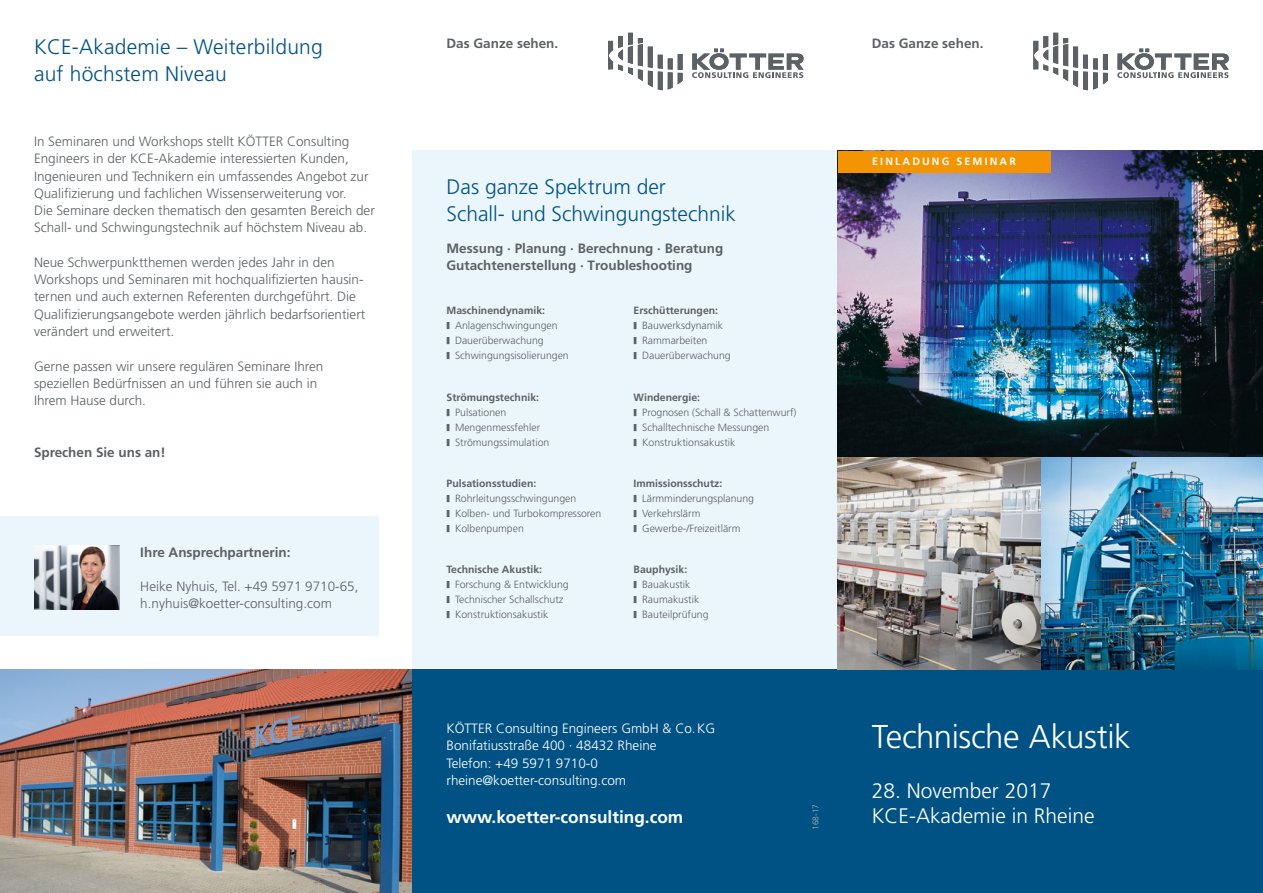
<style>
.page{position:relative;width:1263px;height:893px;background:#fff}
.page>*{position:absolute;margin:0;border:0;box-sizing:border-box;transform-origin:0 0}
.t1{font:300 33px "Frutiger LT Std";letter-spacing:-.015em;color:#fff}
.t2{font:300 21px/27px "Frutiger LT Std";color:#005284}
.t3{font:300 21px/25.2px "Frutiger LT Std";color:#fff}
.t4{font:700 17.25px "Frutiger LT Std";color:#fff}
.t5{font:300 13.5px/17.2px "Frutiger LT Std";color:#5c6165}
.t6{font:700 13.5px/17.2px "Frutiger LT Std";color:#5c6165}
.t7{font:300 13.5px/17.2px "Frutiger LT Std";color:#fff}
.t8{font:700 10.65px "Frutiger LT Std";letter-spacing:.2em;color:#fff}
.t9{font:300 10.5px/15px "Frutiger LT Std";color:#5c6165}
.t10{font:300 8.25px "Frutiger LT Std";color:#afb5b8}
.s1{font-weight:700}
.s2{font-family:"Frutiger";font-weight:900;font-size:9.3px}
</style>
<div class="page">
<img style="left:0;top:670px;width:412px;height:223px">
<div style="left:412px;top:151px;width:426px;height:523px;background:#ebf6fc"></div>
<div style="left:0;top:517px;width:378px;height:119px;background:#ebf6fc"></div>
<div style="left:412px;top:670px;width:851px;height:223px;background:#005284"></div>
<img style="left:838px;top:151px;width:425px;height:519px">
<svg style="left:1033px;top:33px;width:75px;height:57px"></svg>
<svg style="left:1117px;top:49px;width:112px;height:29px"></svg>
<svg style="left:608px;top:33px;width:75px;height:57px"></svg>
<svg style="left:692px;top:49px;width:111px;height:29px"></svg>
<div style="left:838px;top:151px;width:212px;height:21px;background:#f39400"></div>
<img style="left:34px;top:545px;width:85px;height:64px">
<h2 class="t2" style="left:34px;top:34px;width:290px">KCE-Akademie – Weiterbildung</h2>
<p class="t6" style="left:446px;top:35px;width:113px">Das Ganze sehen.</p>
<p class="t6" style="left:872px;top:35px;width:113px">Das Ganze sehen.</p>
<h2 class="t2" style="left:34px;top:61px;width:194px">auf höchstem Niveau</h2>
<p class="t5" style="left:34px;top:133px;width:342px">In Seminaren und Workshops stellt KÖTTER Consulting Engineers in der KCE-Akademie interessierten Kunden, Ingenieuren und Technikern ein umfassendes Angebot zur Qualifizierung und fachlichen Wissenserweiterung vor.<br>Die Seminare decken thematisch den gesamten Bereich der Schall- und Schwingungstechnik auf höchstem Niveau ab.</p>
<p class="t5" style="left:34px;top:254px;width:333px">Neue Schwerpunktthemen werden jedes Jahr in den Workshops und Seminaren mit hochqualifizierten hausin&shy;ternen und auch externen Referenten durchgeführt. Die Qualifizierungsangebote werden jährlich bedarfsorientiert verändert und erweitert.</p>
<p class="t5" style="left:34px;top:357px;width:291px">Gerne passen wir unsere regulären Seminare Ihren speziellen Bedürfnissen an und führen sie auch in<br>Ihrem Hause durch.</p>
<p class="t6" style="left:34px;top:443px;width:133px">Sprechen Sie uns an!</p>
<p class="t6" style="left:140px;top:543px;width:152px">Ihre Ansprechpartnerin:</p>
<p class="t5" style="left:140px;top:578px;width:220px">Heike Nyhuis, Tel. +49 5971 9710-65, h.nyhuis@koetter-consulting.com</p>
<h2 class="t2" style="left:446px;top:174px;width:291px">Das ganze Spektrum der<br>Schall- und Schwingungstechnik</h2>
<p class="t6" style="left:446px;top:239px;width:278px">Messung · Planung · Berechnung · Beratung<br>Gutachtenerstellung · Troubleshooting</p>
<p class="t9" style="left:446px;top:303px;width:124px"><span class="s1">Maschinendynamik:<br></span><span class="s2">|</span> Anlagenschwingungen<br><span class="s2">|</span> Dauerüberwachung<br><span class="s2">|</span> Schwingungsisolierungen</p>
<p class="t9" style="left:446px;top:390px;width:104px"><span class="s1">Strömungstechnik:<br></span><span class="s2">|</span> Pulsationen<br><span class="s2">|</span> Mengenmessfehler<br><span class="s2">|</span> Strömungssimulation</p>
<p class="t9" style="left:446px;top:476px;width:156px"><span class="s1">Pulsationsstudien:<br></span><span class="s2">|</span> Rohrleitungsschwingungen<br><span class="s2">|</span> Kolben- und Turbokompressoren <span class="s2">|</span> Kolbenpumpen</p>
<p class="t9" style="left:446px;top:562px;width:124px"><span class="s1">Technische Akustik:<br></span><span class="s2">|</span> Forschung &amp; Entwicklung <span class="s2">|</span> Technischer Schallschutz <span class="s2">|</span> Konstruktionsakustik</p>
<p class="t9" style="left:634px;top:303px;width:99px"><span class="s1">Erschütterungen:<br></span><span class="s2">|</span> Bauwerksdynamik<br><span class="s2">|</span> Rammarbeiten<br><span class="s2">|</span> Dauerüberwachung</p>
<p class="t9" style="left:634px;top:390px;width:164px"><span class="s1">Windenergie:<br></span><span class="s2">|</span> Prognosen (Schall &amp; Schattenwurf) <span class="s2">|</span> Schalltechnische Messungen<br><span class="s2">|</span> Konstruktionsakustik</p>
<p class="t9" style="left:634px;top:476px;width:122px"><span class="s1">Immissionsschutz:<br></span><span class="s2">|</span> Lärmminderungsplanung <span class="s2">|</span> Verkehrslärm<br><span class="s2">|</span> Gewerbe-/Freizeitlärm</p>
<p class="t9" style="left:634px;top:562px;width:77px"><span class="s1">Bauphysik:<br></span><span class="s2">|</span> Bauakustik<br><span class="s2">|</span> Raumakustik<br><span class="s2">|</span> Bauteilprüfung</p>
<p class="t7" style="left:446px;top:720px;width:270px">KÖTTER Consulting Engineers GmbH &amp; Co.KG Bonifatiusstraße 400 · 48432 Rheine<br>Telefon: +49 5971 9710-0 rheine@koetter-consulting.com</p>
<p class="t4" style="left:446px;top:807px;width:238px">www.koetter-consulting.com</p>
<p class="t10" style="left:811px;top:830px;width:27px;rotate:-90deg">168-17</p>
<p class="t8" style="left:872px;top:155px;width:145px">ei nlad ung s emi na r</p>
<h1 class="t1" style="left:872px;top:718px;width:260px">Technische Akustik</h1>
<h2 class="t3" style="left:872px;top:778px;width:224px">28. November 2017<br>KCE-Akademie in Rheine</h2>
</div>
